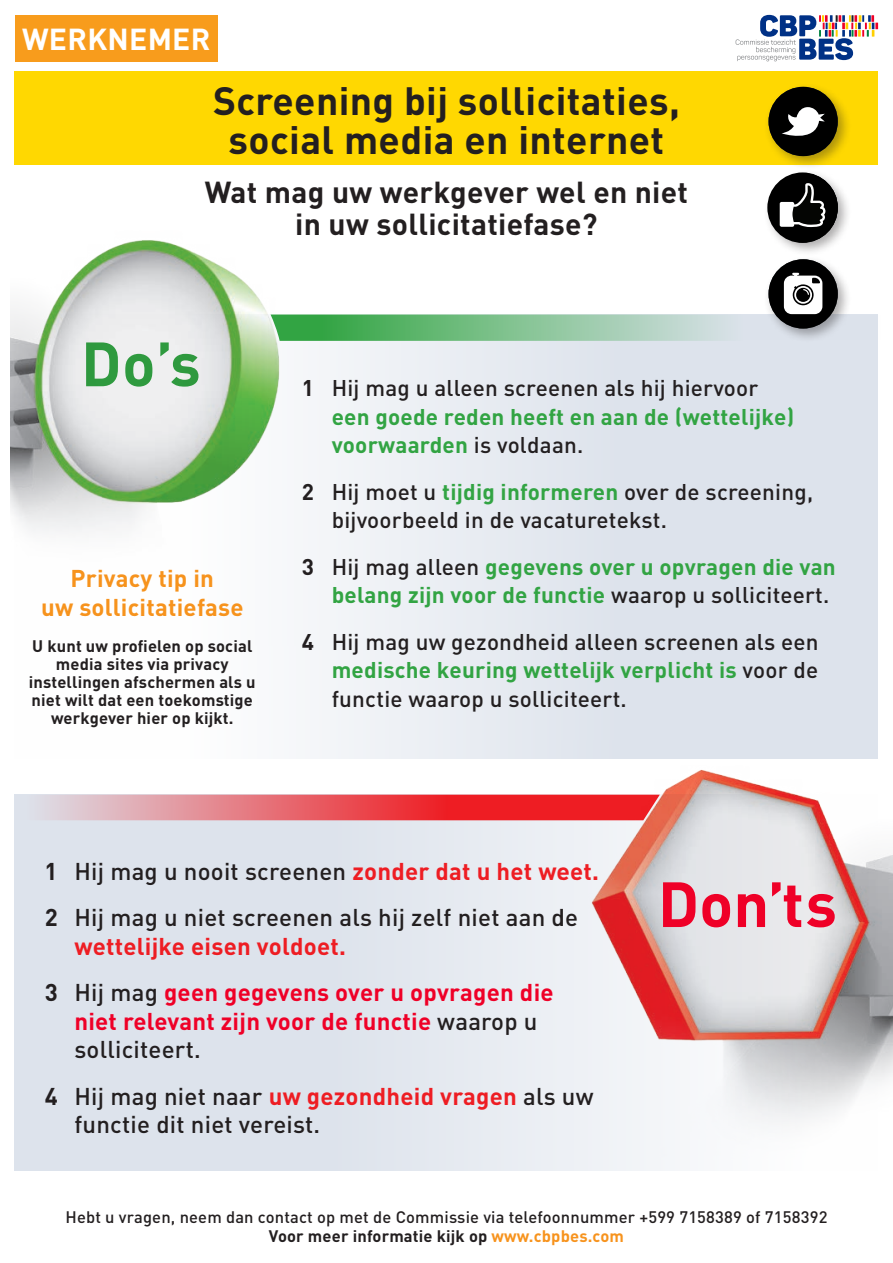
<style>
.page{position:relative;width:893px;height:1263px;background:#fff}
.page>*{position:absolute;margin:0;border:0;box-sizing:border-box;transform-origin:0 0}
.t1{font:700 39px/39px "DIN";letter-spacing:.01em;color:#231f20;text-align:center}
.t2{font:700 30px/31.5px "DIN";letter-spacing:.01em;color:#231f20;text-align:center}
.t3{font:700 30px "DIN";letter-spacing:.01em;color:#fff}
.t4{font:500 24px/46.5px "DIN";letter-spacing:.01em;color:#231f20}
.t5{font:700 24px/46.5px "DIN";letter-spacing:.01em;color:#ef0027}
.t6{font:700 24px/28.5px "DIN";letter-spacing:.01em;color:#f7931d;text-align:center}
.t7{font:500 22.5px/28.5px "DIN";letter-spacing:.01em;color:#231f20}
.t8{font:700 22.5px/28.5px "DIN";letter-spacing:.01em;color:#32a443}
.t9{font:500 16.5px/19.5px "DIN";letter-spacing:.01em;color:#231f20;text-align:center}
.t10{font:700 16.5px/18px "DIN";letter-spacing:.01em;color:#231f20;text-align:center}
.s1{color:#231f20}
.s2{font-weight:500;color:#231f20}
.s3{font-weight:700}
.s4{font-weight:700;color:#32a443}
.s5{font-weight:700;color:#ee1d23}
.s6{color:#ee1d23}
.s7{font-weight:700;color:#f7931d}
</style>
<div class="page">
<div style="left:15px;top:795px;width:863px;height:376px;background:#dde3ec"></div>
<div style="left:15px;top:315px;width:863px;height:444px;background:linear-gradient(to right,#fff,#d5dde8)"></div>
<svg style="left:45px;top:795px;width:517px;height:25px;background:#e7666d"></svg>
<div style="left:15px;top:71px;width:863px;height:94px;background:#ffd801"></div>
<div style="left:15px;top:15px;width:203px;height:46px;background:#f89c1c"></div>
<img style="left:11px;top:240px;width:317px;height:405px">
<img style="left:562px;top:740px;width:331px;height:431px">
<svg style="left:736px;top:15px;width:142px;height:46px"></svg>
<div style="left:764px;top:82px;width:87px;height:260px;background:#231f20;opacity:.37"></div>
<div style="left:768px;top:87px;width:70px;height:69px;background:#000;border-radius:50%"></div>
<svg style="left:782px;top:107px;width:43px;height:29px"></svg>
<div style="left:768px;top:259px;width:70px;height:70px;background:#000;border-radius:50%"></div>
<svg style="left:271px;top:273px;width:607px;height:68px"></svg>
<svg style="left:767px;top:172px;width:71px;height:71px"></svg>
<svg style="left:663px;top:882px;width:172px;height:45px"></svg>
<h2 class="t3" style="left:22px;top:19px;width:190px">WERKNEMER</h2>
<h1 class="t1" style="left:213px;top:79px;width:468px">Screening bij sollicitaties, social media en internet</h1>
<h2 class="t2" style="left:205px;top:175px;width:485px">Wat mag uw werkgever wel en niet in uw sollicitatiefase?</h2>
<p class="t6" style="left:41px;top:563px;width:204px">Privacy tip in<br>uw sollicitatiefase</p>
<p class="t10" style="left:29px;top:636px;width:228px">U kunt uw profielen op social media sites via privacy instellingen afschermen als u niet wilt dat een toekomstige werkgever hier op kijkt.</p>
<p class="t8" style="left:332px;top:373px;width:464px;text-indent:-30px"><span class="s1">1</span> <span class="s2">Hij mag u alleen screenen als hij hiervoor </span>een goede reden heeft en aan de (wettelijke) voorwaarden <span class="s2">is voldaan.</span></p>
<p class="t7" style="left:332px;top:476px;width:483px;text-indent:-30px"><span class="s3">2</span> Hij moet u <span class="s4">tijdig informeren</span> over de screening, bijvoorbeeld in de vacaturetekst.</p>
<p class="t8" style="left:302px;top:551px;width:535px;text-align:right"><span class="s1">3</span> <span class="s2">Hij mag alleen</span> gegevens over u opvragen die van belang zijn voor de functie <span class="s2">waarop u solliciteert.</span></p>
<p class="t7" style="left:332px;top:627px;width:489px;text-align:justify;text-indent:-30px"><span class="s3">4</span> Hij mag uw gezondheid alleen screenen als een <span class="s4">medische keuring wettelijk verplicht is</span> voor de functie waarop u solliciteert.</p>
<p class="t4" style="left:45px;top:847px;width:556px"><span class="s3">1</span> Hij mag u nooit screenen <span class="s5">zonder dat u het weet.<br></span><span class="s3">2</span> Hij mag u niet screenen als hij zelf niet aan de</p>
<p class="t5" style="left:45px;top:922px;width:510px;text-indent:30px"><span class="s6">wettelijke eisen voldoet.<br></span><span class="s1">3</span> <span class="s2">Hij mag</span> geen gegevens over u opvragen die</p>
<p class="t5" style="left:74px;top:1006px;width:465px;line-height:28.5px">niet relevant zijn voor de functie <span class="s2">waarop u solliciteert.</span></p>
<p class="t4" style="left:74px;top:1081px;width:521px;line-height:28.5px;text-indent:-30px"><span class="s3">4</span> Hij mag niet naar <span class="s5">uw gezondheid vragen</span> als uw functie dit niet vereist.</p>
<p class="t9" style="left:65px;top:1206px;width:763px">Hebt u vragen, neem dan contact op met de Commissie via telefoonnummer +599 7158389 of 7158392<br><span class="s3">Voor meer informatie kijk op</span> <span class="s7">www.cbpbes.com</span></p>
</div>
